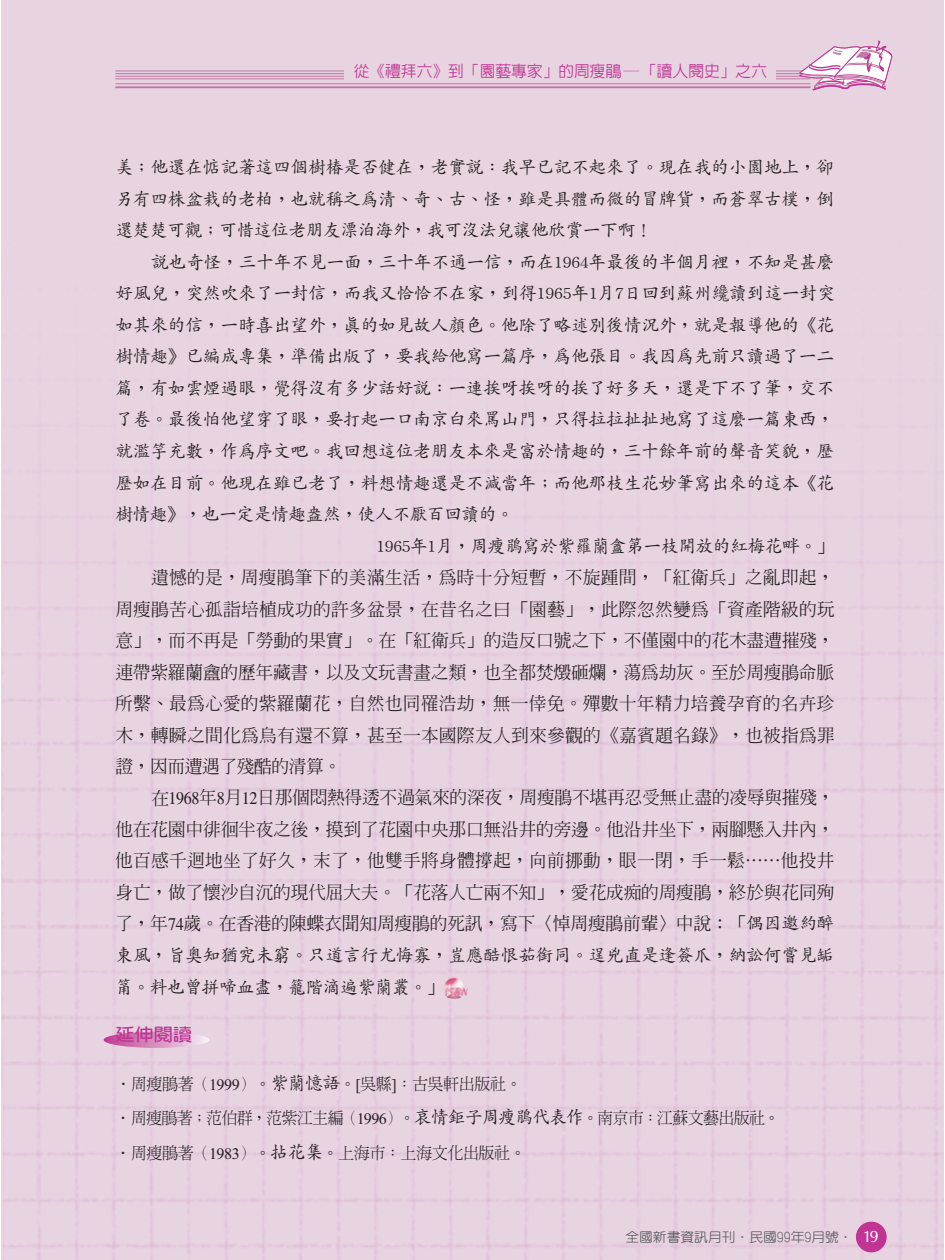
<style>
.page{position:relative;width:945px;height:1260px;background:#fff}
.page>*{position:absolute;margin:0;border:0;box-sizing:border-box;transform-origin:0 0}
.t1{font:17.85px/31.5px "AR Kai B5 Medium E Ten B5 H";letter-spacing:-.02em;color:#231f20;text-align:justify}
.t2{font:17.85px/31.5px "AR Ming B5 Medium E Ten B5 H";letter-spacing:-.015em;color:#231f20;text-align:justify}
.t3{font:17.32px "AR Yuan B5 Bold E Ten B5 H";color:#c03493;scale:1.11 1}
.t4{font:16.1px/34.6px "AR Ming B5 Light E Ten B5 H";letter-spacing:-.03em;color:#231f20}
.t5{font:15.75px "AR New Hei B5 Medium E Ten B5 H";color:#c03493}
.t6{font:13.12px "AR Yuan B5 Medium E Ten B5 H";color:#5a5b5f;scale:1.05 1}
.s1{font-family:"AR Ming B5 Medium E Ten B5 H"}
.s2{font-family:"Times"}
.s3{font-family:"AR Kai B5 Medium E Ten B5 H"}
.s4{font-family:"Times New Roman"}
.s5{font-family:"AR Kai B5 Medium E Ten B5 H";font-size:17.85px}
.s6{font-family:"CG Omega";font-size:16.62px;color:#fff}
</style>
<div class="page">
<div style="left:1px;top:0;width:943px;height:1260px;background:#e8d3e1"></div>
<hr style="left:115px;top:71px;width:696px;height:1px;background:#c277a6">
<hr style="left:115px;top:73px;width:696px;height:1px;background:#c277a6">
<hr style="left:115px;top:76px;width:696px;height:1px;background:#c277a6">
<hr style="left:115px;top:79px;width:696px;height:1px;background:#c277a6">
<hr style="left:115px;top:83px;width:696px;height:1px;background:#c277a6">
<hr style="left:115px;top:86px;width:696px;height:2px;background:#c277a6">
<svg style="left:799px;top:40px;width:94px;height:52px"></svg>
<div style="left:345px;top:57px;width:431px;height:24px;background:#e8d3e1"></div>
<div style="left:104px;top:1032px;width:106px;height:16px;background:linear-gradient(to right,#bf3c91,#f3ecf3);border-radius:50%"></div>
<img style="left:444px;top:978px;width:24px;height:21px">
<p class="t5" style="left:354px;top:65px;width:415px">從《禮拜六》到「園藝專家」的周瘦鵑─「讀人閱史」之六</p>
<p class="t1" style="left:115px;top:154px;width:720px">美；他還在惦記著這四個樹椿是否健在，老實說：我早已記不起來了。現在我的小園地上，卻另有四株盆栽的老柏，也就稱之為清、奇、古、怪，雖是具體而微的冒牌貨，而蒼翠古樸，倒還楚楚可觀；可惜這位老朋友漂泊海外，我可沒法兒讓他欣賞一下啊！</p>
<p class="t1" style="left:151px;top:249px;width:685px">說也奇怪，三十年不見一面，三十年不通一信，而在1964年最後的半個月裡，不知是甚麼</p>
<p class="t1" style="left:115px;top:280px;width:721px">好風兒，突然吹來了一封信，而我又恰恰不在家，到得1965年1月7日回到蘇州纔讀到這一封突</p>
<p class="t1" style="left:115px;top:312px;width:720px">如其來的信，一時喜出望外，真的如見故人顏色。他除了略述別後情況外，就是報導他的《花</p>
<p class="t1" style="left:115px;top:343px;width:720px">樹情趣》已編成專集，準備出版了，要我給他寫一篇序，為他張目。我因為先前只讀過了一二</p>
<p class="t1" style="left:115px;top:375px;width:720px">篇，有如雲煙過眼，覺得沒有多少話好說：一連挨呀挨呀的挨了好多天，還是下不了筆，交不</p>
<p class="t1" style="left:115px;top:406px;width:720px">了卷。最後怕他望穿了眼，要打起一口南京白來罵山門，只得拉拉扯扯地寫了這麼一篇東西，</p>
<p class="t1" style="left:115px;top:438px;width:720px">就濫竽充數，作為序文吧。我回想這位老朋友本來是富於情趣的，三十餘年前的聲音笑貌，歷</p>
<p class="t1" style="left:115px;top:469px;width:720px">歷如在目前。他現在雖已老了，料想情趣還是不減當年；而他那枝生花妙筆寫出來的這本《花</p>
<p class="t1" style="left:115px;top:501px;width:400px">樹情趣》，也一定是情趣盎然，使人不厭百回讀的。</p>
<p class="t1" style="left:377px;top:532px;width:460px">1965年1月，周瘦鵑寫於紫羅蘭盦第一枝開放的紅梅花畔。<span class="s1">」</span></p>
<p class="t2" style="left:115px;top:564px;width:721px;text-indent:36px">遺憾的是，周瘦鵑筆下的美滿生活，為時十分短暫，不旋踵間，「紅衛兵」之亂即起，周瘦鵑苦心孤詣培植成功的許多盆景，在昔名之曰「園藝」，此際忽然變為「資產階級的玩意」，而不再是「勞動的果實」。在「紅衛兵」的造反口號之下，不僅園中的花木盡遭摧殘，連帶紫羅蘭盦的歷年藏書，以及文玩書畫之類，也全都焚燬砸爛，蕩為劫灰。至於周瘦鵑命脈所繫、最為心愛的紫羅蘭花，自然也同罹浩劫，無一倖免。殫數十年精力培養孕育的名卉珍木，轉瞬之間化為烏有還不算，甚至一本國際友人到來參觀的《嘉賓題名錄》，也被指為罪證，因而遭遇了殘酷的清算。</p>
<p class="t2" style="left:115px;top:784px;width:721px;text-indent:36px">在<span class="s2">1968</span>年<span class="s2">8</span>月<span class="s2">12</span>日那個悶熱得透不過氣來的深夜，周瘦鵑不堪再忍受無止盡的凌辱與摧殘，他在花園中徘徊半夜之後，摸到了花園中央那口無沿井的旁邊。他沿井坐下，兩腳懸入井內，他百感千迴地坐了好久，末了，他雙手將身體撐起，向前挪動，眼一閉，手一鬆⋯⋯他投井身亡，做了懷沙自沉的現代屈大夫。「花落人亡兩不知」，愛花成痴的周瘦鵑，終於與花同殉了，年<span class="s2">74</span>歲。在香港的陳蝶衣聞知周瘦鵑的死訊，寫下〈悼周瘦鵑前輩〉中說：「<span class="s3">偶因邀約醉</span></p>
<p class="t1" style="left:115px;top:942px;width:720px;line-height:32.2px">東風，旨奧知猶究未窮。只道言行尤悔寡，豈應酷恨茹銜同。逞兇直是逢簽爪，納訟何嘗見缿筩。料也曾拼啼血盡，籠階滴遍紫蘭叢。<span class="s1">」</span></p>
<p class="t3" style="left:115px;top:1028px;width:71px">延伸閱讀</p>
<p class="t4" style="left:115px;top:1068px;width:666px">‧周瘦鵑著（<span class="s4">1999</span>）。<span class="s5">紫蘭憶語</span>。<span class="s4">[</span>吳縣<span class="s4">]</span>：古吳軒出版社。<br>‧周瘦鵑著；范伯群，范紫江主編（<span class="s4">1996</span>）。<span class="s5">哀情鉅子周瘦鵑代表作</span>。南京市：江蘇文藝出版社。‧周瘦鵑著（<span class="s4">1983</span>）。<span class="s5">拈花集</span>。上海市：上海文化出版社。</p>
<p class="t6" style="left:625px;top:1232px;width:243px">全國新書資訊月刊．民國99年9月號． <span class="s6">19</span></p>
</div>
